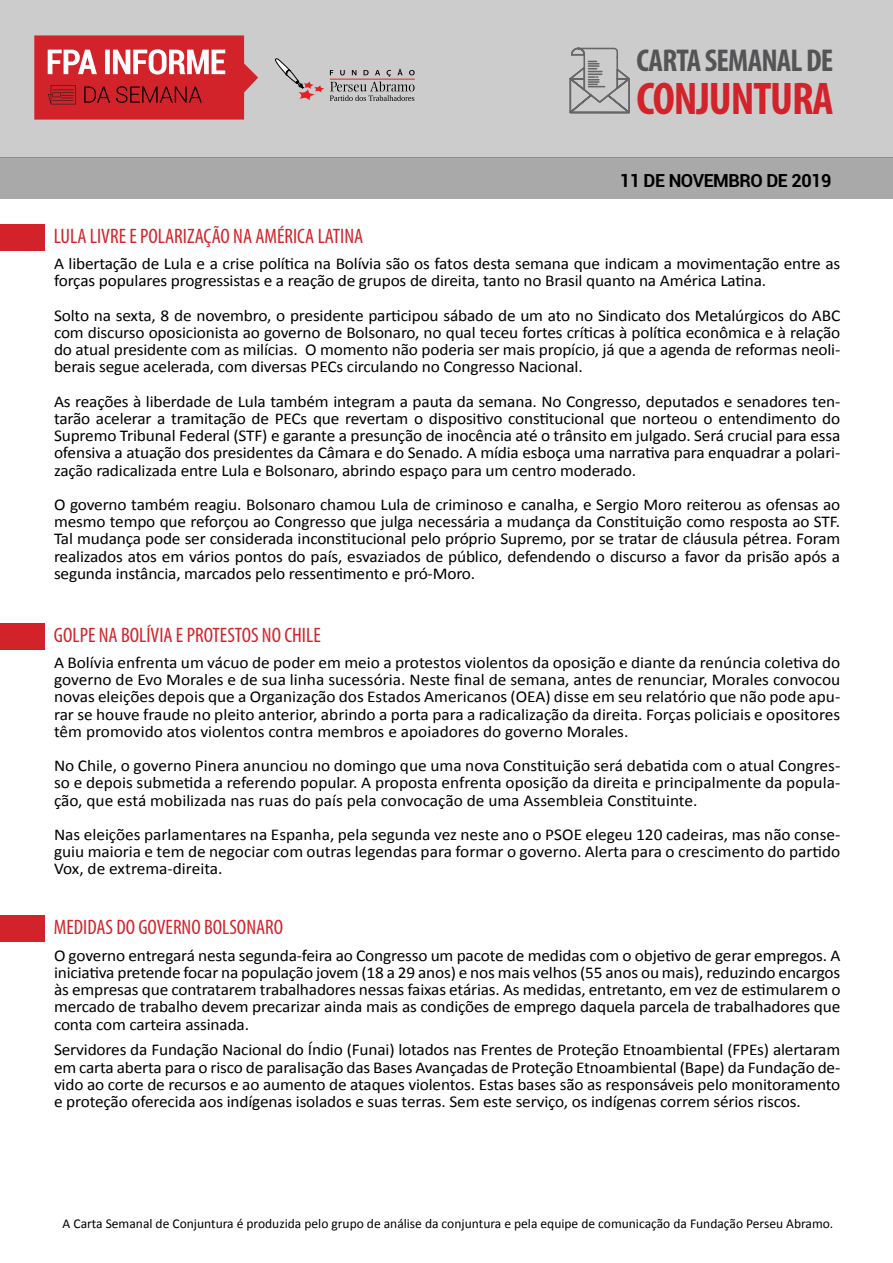
<style>
.page{position:relative;width:893px;height:1263px;background:#fff}
.page>*{position:absolute;margin:0;border:0;box-sizing:border-box;transform-origin:0 0}
.t1{font:700 condensed 46.05px "Myriad Pro";letter-spacing:-.025em;color:#d2232a}
.t2{font:700 condensed 31.65px "Myriad Pro";letter-spacing:-.025em;color:#545456}
.t3{font:condensed 21px "Myriad Pro";color:#d2232a}
.t4{font:700 18px "Roboto";letter-spacing:-.025em;color:#000}
.t5{font:16.5px/17.2px "Calibri";letter-spacing:-.01em;color:#000;text-align:justify;scale:1.05 1}
.t6{font:13.5px "Calibri";color:#000}
</style>
<div class="page">
<div style="left:0;top:0;width:893px;height:158px;background:#ccc"></div>
<svg style="left:569px;top:47px;width:61px;height:67px"></svg>
<svg style="left:275px;top:58px;width:140px;height:43px"></svg>
<div style="left:0;top:158px;width:893px;height:41px;background:#a9a9aa"></div>
<svg style="left:34px;top:35px;width:224px;height:85px;background:#d0454a"></svg>
<div style="left:0;top:224px;width:45px;height:26px;background:#d2232a"></div>
<div style="left:0;top:622px;width:45px;height:27px;background:#d2232a"></div>
<div style="left:0;top:915px;width:45px;height:27px;background:#d2232a"></div>
<h2 class="t2" style="left:636px;top:41px;width:198px">CARTA SEMANAL DE</h2>
<h1 class="t1" style="left:636px;top:70px;width:199px">CONJUNTURA</h1>
<p class="t3" style="left:54px;top:223px;width:311px">LULA LIVRE E POLARIZAÇÃO NA AMÉRICA LATINA</p>
<p class="t4" style="left:620px;top:168px;width:213px">11 DE NOVEMBRO DE 2019</p>
<p class="t5" style="left:54px;top:254px;width:750px">A libertação de Lula e a crise política na Bolívia são os fatos desta semana que indicam a movimentação entre as forças populares progressistas e a reação de grupos de direita, tanto no Brasil quanto na América Latina.</p>
<p class="t5" style="left:54px;top:306px;width:751px">Solto na sexta, 8 de novembro, o presidente participou sábado de um ato no Sindicato dos Metalúrgicos do ABC com discurso oposicionista ao governo de Bolsonaro, no qual teceu fortes críticas à política econômica e à relação do atual presidente com as milícias. O momento não poderia ser mais propício, já que a agenda de reformas neoli&shy;berais segue acelerada, com diversas PECs circulando no Congresso Nacional.</p>
<p class="t5" style="left:54px;top:392px;width:751px">As reações à liberdade de Lula também integram a pauta da semana. No Congresso, deputados e senadores ten&shy;tarão acelerar a tramitação de PECs que revertam o dispositivo constitucional que norteou o entendimento do Supremo Tribunal Federal (STF) e garante a presunção de inocência até o trânsito em julgado. Será crucial para essa ofensiva a atuação dos presidentes da Câmara e do Senado. A mídia esboça uma narrativa para enquadrar a polari&shy;zação radicalizada entre Lula e Bolsonaro, abrindo espaço para um centro moderado.</p>
<p class="t5" style="left:54px;top:495px;width:750px">O governo também reagiu. Bolsonaro chamou Lula de criminoso e canalha, e Sergio Moro reiterou as ofensas ao mesmo tempo que reforçou ao Congresso que julga necessária a mudança da Constituição como resposta ao STF.<br>Tal mudança pode ser considerada inconstitucional pelo próprio Supremo, por se tratar de cláusula pétrea. Foram realizados atos em vários pontos do país, esvaziados de público, defendendo o discurso a favor da prisão após a segunda instância, marcados pelo ressentimento e pró-Moro.</p>
<p class="t3" style="left:54px;top:622px;width:268px">GOLPE NA BOLÍVIA E PROTESTOS NO CHILE</p>
<p class="t5" style="left:54px;top:653px;width:751px">A Bolívia enfrenta um vácuo de poder em meio a protestos violentos da oposição e diante da renúncia coletiva do governo de Evo Morales e de sua linha sucessória. Neste final de semana, antes de renunciar, Morales convocou novas eleições depois que a Organização dos Estados Americanos (OEA) disse em seu relatório que não pode apu&shy;rar se houve fraude no pleito anterior, abrindo a porta para a radicalização da direita. Forças policiais e opositores têm promovido atos violentos contra membros e apoiadores do governo Morales.</p>
<p class="t5" style="left:54px;top:756px;width:751px">No Chile, o governo Pinera anunciou no domingo que uma nova Constituição será debatida com o atual Congres&shy;so e depois submetida a referendo popular. A proposta enfrenta oposição da direita e principalmente da popula&shy;ção, que está mobilizada nas ruas do país pela convocação de uma Assembleia Constituinte.</p>
<p class="t5" style="left:54px;top:825px;width:751px">Nas eleições parlamentares na Espanha, pela segunda vez neste ano o PSOE elegeu 120 cadeiras, mas não conse&shy;guiu maioria e tem de negociar com outras legendas para formar o governo. Alerta para o crescimento do partido Vox, de extrema-direita.</p>
<p class="t3" style="left:54px;top:914px;width:231px">MEDIDAS DO GOVERNO BOLSONARO</p>
<p class="t5" style="left:54px;top:946px;width:750px">O governo entregará nesta segunda-feira ao Congresso um pacote de medidas com o objetivo de gerar empregos. A iniciativa pretende focar na população jovem (18 a 29 anos) e nos mais velhos (55 anos ou mais), reduzindo encargos às empresas que contratarem trabalhadores nessas faixas etárias. As medidas, entretanto, em vez de estimularem o mercado de trabalho devem precarizar ainda mais as condições de emprego daquela parcela de trabalhadores que conta com carteira assinada.</p>
<p class="t5" style="left:54px;top:1040px;width:751px">Servidores da Fundação Nacional do Índio (Funai) lotados nas Frentes de Proteção Etnoambiental (FPEs) alertaram em carta aberta para o risco de paralisação das Bases Avançadas de Proteção Etnoambiental (Bape) da Fundação de&shy;vido ao corte de recursos e ao aumento de ataques violentos. Estas bases são as responsáveis pelo monitoramento e proteção oferecida aos indígenas isolados e suas terras. Sem este serviço, os indígenas correm sérios riscos.</p>
<p class="t6" style="left:63px;top:1215px;width:772px">A Carta Semanal de Conjuntura é produzida pelo grupo de análise da conjuntura e pela equipe de comunicação da Fundação Perseu Abramo.</p>
</div>
